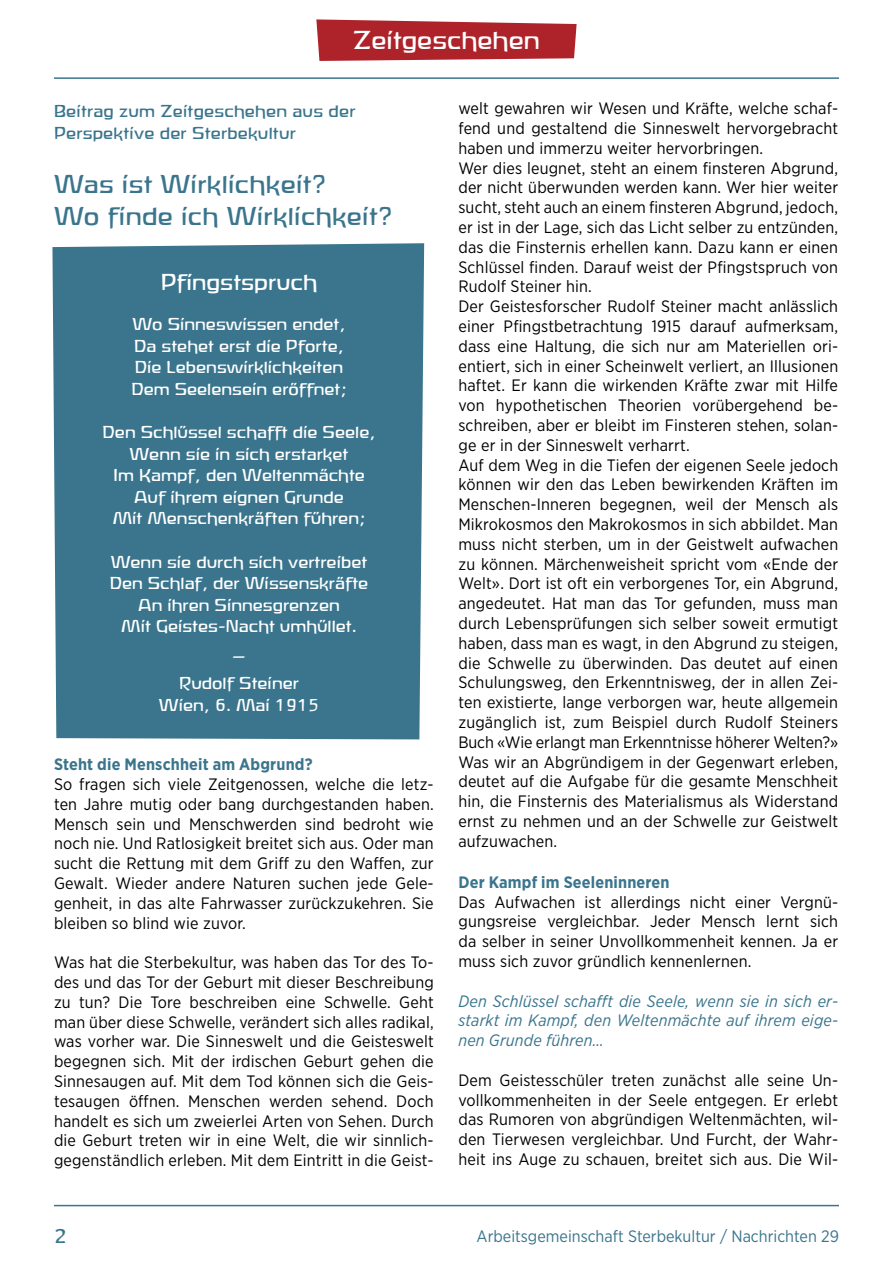
<style>
.page{position:relative;width:893px;height:1263px;background:#fff}
.page>*{position:absolute;margin:0;border:0;box-sizing:border-box;transform-origin:0 0}
.t1{font:27px/32.4px "ROWEIDE";letter-spacing:.01em;color:#3a758d}
.t2{font:27px "ROWEIDE";color:#fff}
.t3{font:24px "ROWEIDE";color:#fff}
.t4{font:21px "ROWEIDE";color:#3a758d}
.t5{font:18px/21.6px "ROWEIDE";color:#fff;text-align:center}
.t6{font:18px/21.6px "ROWEIDE";letter-spacing:.01em;color:#3a758d}
.t7{font:16.5px/19.8px "Gotham Narrow";letter-spacing:.01em;color:#000;text-align:justify}
.t8{font:italic 16.5px/19.8px "Gotham Narrow";letter-spacing:.01em;color:#3a758d;text-align:justify}
.t9{font:700 16.5px "Gotham Narrow";letter-spacing:.01em;color:#3a758d}
.t10{font:16.5px "Gotham Narrow";color:#3a758d}
</style>
<div class="page">
<hr style="left:54px;top:1205px;width:785px;height:1px;background:#3a758d">
<hr style="left:54px;top:77px;width:785px;height:2px;background:#3a758d">
<svg style="left:316px;top:19px;width:261px;height:42px;background:#b63a41"></svg>
<div style="left:52px;top:243px;width:372px;height:496px;background:#3a758d"></div>
<h1 class="t2" style="left:353px;top:25px;width:188px">Zeitgeschehen</h1>
<p class="t6" style="left:54px;top:100px;width:303px">Beitrag zum Zeitgeschehen aus der<br>Perspektive der Sterbekultur</p>
<h1 class="t1" style="left:54px;top:167px;width:340px">Was ist Wirklichkeit?<br>Wo finde ich Wirklichkeit?</h1>
<h2 class="t3" style="left:161px;top:269px;width:158px">Pfingstspruch</h2>
<p class="t5" style="left:131px;top:313px;width:217px;text-align:left">Wo Sinneswissen endet,<br>Da stehet erst die Pforte,<br>Die Lebenswirklichkeiten<br>Dem Seelensein eröffnet;</p>
<p class="t5" style="left:103px;top:421px;width:274px">Den Schlüssel schafft die Seele,<br>Wenn sie in sich erstarket<br>Im Kampf, den Weltenmächte<br>Auf ihrem eignen Grunde<br>Mit Menschenkräften führen;</p>
<p class="t5" style="left:110px;top:550px;width:260px">Wenn sie durch sich vertreibet<br>Den Schlaf, der Wissenskräfte<br>An ihren Sinnesgrenzen<br>Mit Geistes-Nacht umhüllet.</p>
<p class="t5" style="left:179px;top:642px;width:121px;line-height:27px">–<br>Rudolf Steiner</p>
<p class="t5" style="left:159px;top:694px;width:162px">Wien, 6. Mai 1915</p>
<p class="t9" style="left:54px;top:754px;width:260px">Steht die Menschheit am Abgrund?</p>
<p class="t7" style="left:54px;top:774px;width:381px">So fragen sich viele Zeitgenossen, welche die letz&shy;ten Jahre mutig oder bang durchgestanden haben.<br>Mensch sein und Menschwerden sind bedroht wie noch nie. Und Ratlosigkeit breitet sich aus. Oder man sucht die Rettung mit dem Griff zu den Waffen, zur Gewalt. Wieder andere Naturen suchen jede Gele&shy;genheit, in das alte Fahrwasser zurückzukehren. Sie bleiben so blind wie zuvor.</p>
<p class="t7" style="left:54px;top:952px;width:381px">Was hat die Sterbekultur, was haben das Tor des To&shy;des und das Tor der Geburt mit dieser Beschreibung zu tun? Die Tore beschreiben eine Schwelle. Geht man über diese Schwelle, verändert sich alles radikal, was vorher war. Die Sinneswelt und die Geisteswelt begegnen sich. Mit der irdischen Geburt gehen die Sinnesaugen auf. Mit dem Tod können sich die Geis&shy;tesaugen öffnen. Menschen werden sehend. Doch handelt es sich um zweierlei Arten von Sehen. Durch die Geburt treten wir in eine Welt, die wir sinnlich&shy;gegenständlich erleben. Mit dem Eintritt in die Geist-</p>
<p class="t7" style="left:458px;top:98px;width:381px;text-align:left">welt gewahren wir Wesen und Kräfte, welche schaf&shy;fend und gestaltend die Sinneswelt hervorgebracht haben und immerzu weiter hervorbringen.<br>Wer dies leugnet, steht an einem finsteren Abgrund, der nicht überwunden werden kann. Wer hier weiter sucht, steht auch an einem finsteren Abgrund, jedoch, er ist in der Lage, sich das Licht selber zu entzünden, das die Finsternis erhellen kann. Dazu kann er einen Schlüssel finden. Darauf weist der Pfingstspruch von Rudolf Steiner hin.<br>Der Geistesforscher Rudolf Steiner macht anlässlich einer Pfingstbetrachtung 1915 darauf aufmerksam, dass eine Haltung, die sich nur am Materiellen ori&shy;entiert, sich in einer Scheinwelt verliert, an Illusionen haftet. Er kann die wirkenden Kräfte zwar mit Hilfe von hypothetischen Theorien vorübergehend be&shy;schreiben, aber er bleibt im Finsteren stehen, solan&shy;ge er in der Sinneswelt verharrt.<br>Auf dem Weg in die Tiefen der eigenen Seele jedoch können wir den das Leben bewirkenden Kräften im Menschen-Inneren begegnen, weil der Mensch als Mikrokosmos den Makrokosmos in sich abbildet. Man muss nicht sterben, um in der Geistwelt aufwachen zu können. Märchenweisheit spricht vom «Ende der Welt». Dort ist oft ein verborgenes Tor, ein Abgrund, angedeutet. Hat man das Tor gefunden, muss man durch Lebensprüfungen sich selber soweit ermutigt haben, dass man es wagt, in den Abgrund zu steigen, die Schwelle zu überwinden. Das deutet auf einen Schulungsweg, den Erkenntnisweg, der in allen Zei&shy;ten existierte, lange verborgen war, heute allgemein zugänglich ist, zum Beispiel durch Rudolf Steiners Buch «Wie erlangt man Erkenntnisse höherer Welten?» Was wir an Abgründigem in der Gegenwart erleben, deutet auf die Aufgabe für die gesamte Menschheit hin, die Finsternis des Materialismus als Widerstand ernst zu nehmen und an der Schwelle zur Geistwelt aufzuwachen.</p>
<p class="t9" style="left:458px;top:871px;width:213px">Der Kampf im Seeleninneren</p>
<p class="t7" style="left:458px;top:891px;width:381px">Das Aufwachen ist allerdings nicht einer Vergnü&shy;gungsreise vergleichbar. Jeder Mensch lernt sich da selber in seiner Unvollkommenheit kennen. Ja er muss sich zuvor gründlich kennenlernen.</p>
<p class="t8" style="left:458px;top:990px;width:381px">Den Schlüssel schafft die Seele, wenn sie in sich er&shy;starkt im Kampf, den Weltenmächte auf ihrem eige&shy;nen Grunde führen…</p>
<p class="t7" style="left:458px;top:1070px;width:381px">Dem Geistesschüler treten zunächst alle seine Un&shy;vollkommenheiten in der Seele entgegen. Er erlebt das Rumoren von abgründigen Weltenmächten, wil&shy;den Tierwesen vergleichbar. Und Furcht, der Wahr&shy;heit ins Auge zu schauen, breitet sich aus. Die Wil-</p>
<p class="t4" style="left:54px;top:1225px;width:14px">2</p>
<p class="t10" style="left:477px;top:1226px;width:364px">Arbeitsgemeinschaft Sterbekultur / Nachrichten 29</p>
</div>
